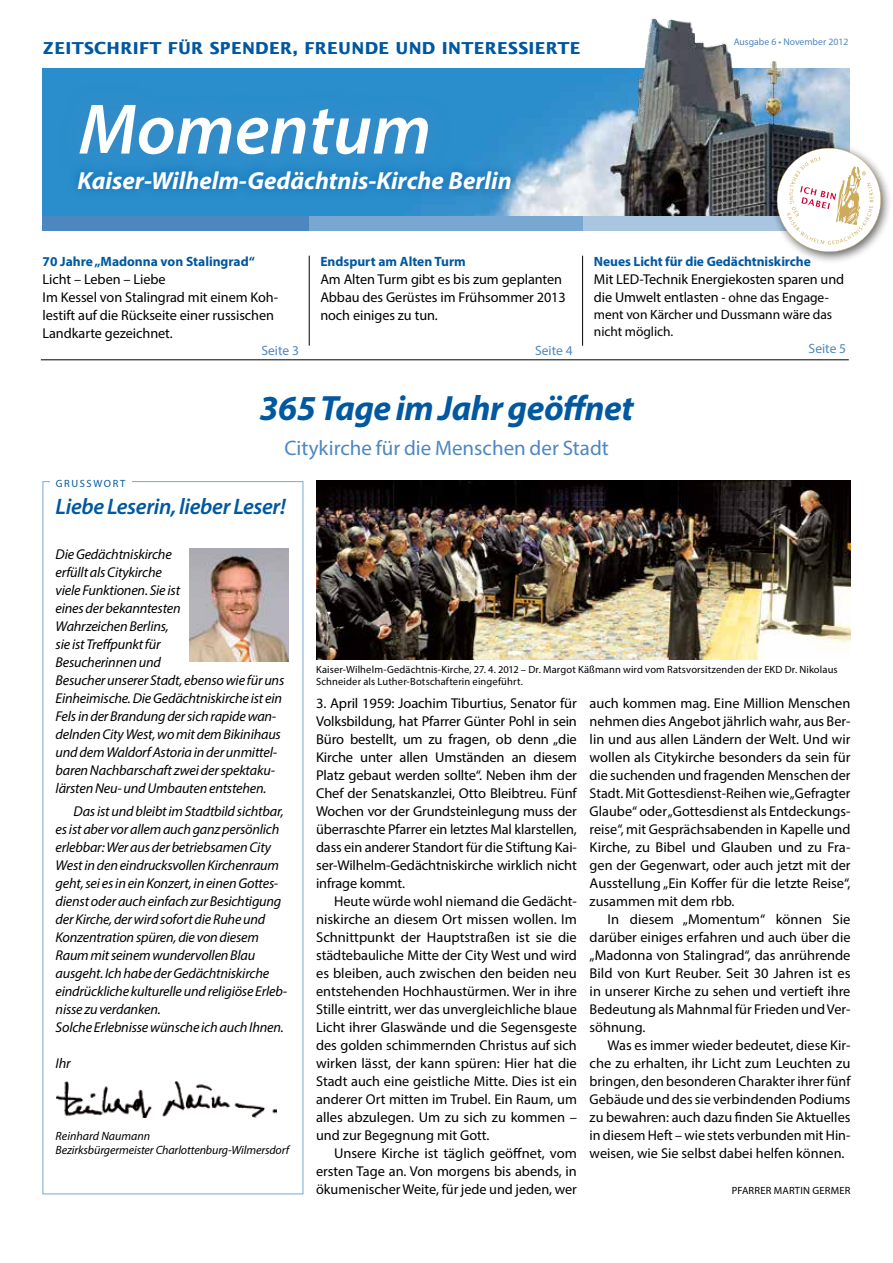
<style>
.page{position:relative;width:893px;height:1263px;background:#fff}
.page>*{position:absolute;margin:0;border:0;box-sizing:border-box;transform-origin:0 0}
.t1{font:italic 600 72px "Myriad Pro";color:#fff}
.t2{font:italic 700 35.25px "Myriad Pro";letter-spacing:-.015em;color:#0058a0}
.t3{font:italic 700 24.75px "Myriad Pro";color:#fff}
.t4{font:italic 600 22.5px "Myriad Pro";letter-spacing:-.015em;color:#0058a0}
.t5{font:21px "Myriad Pro";color:#4d87bf}
.t6{font:700 16.5px "Lucida Sans";letter-spacing:.02em;color:#0058a0}
.t7{font:14.25px/18px "Myriad Pro";letter-spacing:-.005em;color:#000;text-align:justify}
.t8{font:italic 14.25px/18px "Myriad Pro";letter-spacing:-.015em;color:#000}
.t9{font:700 13.5px "Myriad Pro";letter-spacing:-.005em;color:#0058a0}
.t10{font:13.5px/17.1px "Myriad Pro";letter-spacing:-.005em;color:#000}
.t11{font:13.5px "Myriad Pro";color:#4d87bf}
.t12{font:italic 12px/13.5px "Myriad Pro";letter-spacing:-.01em;color:#000}
.t13{font:10.5px/12.6px "Myriad Pro";letter-spacing:.015em;color:#000}
.t14{font:10.5px "Myriad Pro";color:#0058a0}
.t15{font:9.75px "Myriad Pro";color:#4d87bf}
.s1{font-size:13.5px}
</style>
<div class="page">
<img style="left:43px;top:68px;width:552px;height:148px">
<img style="left:595px;top:18px;width:255px;height:198px">
<div style="left:67px;top:159px;width:455px;height:41px;background:#0058a0;opacity:.75"></div>
<div style="left:58px;top:82px;width:392px;height:95px;background:#2c8dca"></div>
<div style="left:583px;top:216px;width:268px;height:15px;background:#a9c5e0"></div>
<div style="left:43px;top:216px;width:267px;height:15px;background:#4d87bf"></div>
<div style="left:310px;top:216px;width:273px;height:15px;background:#78a7d2"></div>
<div style="left:771px;top:142px;width:122px;height:122px;background:#000;opacity:.6"></div>
<svg style="left:772px;top:143px;width:114px;height:114px"></svg>
<hr style="left:41px;top:360px;width:808px;height:1px;background:#000">
<hr style="left:309px;top:256px;width:1px;height:90px;background:#000">
<hr style="left:582px;top:256px;width:1px;height:90px;background:#000">
<img style="left:316px;top:480px;width:534px;height:180px">
<img style="left:190px;top:548px;width:99px;height:113px">
<img style="left:57px;top:1082px;width:219px;height:35px">
<p class="t6" style="left:43px;top:39px;width:539px">ZEITSCHRIFT FÜR SPENDER, FREUNDE UND I NTERESSIERTE</p>
<p class="t15" style="left:734px;top:36px;width:116px">Ausgabe 6 • November 2012</p>
<h1 class="t1" style="left:79px;top:84px;width:354px">Momentum</h1>
<h3 class="t3" style="left:78px;top:164px;width:436px">Kaiser-Wilhelm-Gedächtnis-Kirche Berlin</h3>
<p class="t9" style="left:43px;top:252px;width:214px">70 Jahre „Madonna von Stalingrad“</p>
<p class="t7" style="left:43px;top:270px;width:237px;text-align:left">Licht – Leben – Liebe<br>Im Kessel von Stalingrad mit einem Koh&shy;lestift auf die Rückseite einer russischen<br>Landkarte gezeichnet.</p>
<p class="t11" style="left:261px;top:342px;width:39px">Seite 3</p>
<p class="t9" style="left:320px;top:252px;width:147px">Endspurt am Alten Turm</p>
<p class="t7" style="left:320px;top:270px;width:247px;text-align:left">Am Alten Turm gibt es bis zum geplanten<br>Abbau des Gerüstes im Frühsommer 2013 noch einiges zu tun.</p>
<p class="t11" style="left:535px;top:342px;width:39px">Seite 4</p>
<p class="t9" style="left:594px;top:252px;width:218px">Neues Licht für die Gedächtniskirche</p>
<p class="t7" style="left:594px;top:270px;width:252px">Mit LED-Technik Energiekosten sparen und die Umwelt entlasten <span class="s1">- ohne das Engage-</span></p>
<p class="t10" style="left:594px;top:306px;width:240px">ment von Kärcher und Dussmann wäre das nicht möglich.</p>
<p class="t11" style="left:809px;top:340px;width:39px">Seite 5</p>
<h2 class="t2" style="left:260px;top:385px;width:376px">365 Tage im Jahr geöffnet</h2>
<h3 class="t5" style="left:284px;top:435px;width:326px">Citykirche für die Menschen der Stadt</h3>
<p class="t14" style="left:56px;top:477px;width:47px">GruSSwort</p>
<h3 class="t4" style="left:56px;top:492px;width:232px">Liebe Leserin, lieber Leser!</h3>
<p class="t8" style="left:56px;top:544px;width:230px">Die Gedächtniskirche<br>erfüllt als Citykirche<br>viele Funktionen. Sie ist<br>eines der bekanntesten<br>Wahrzeichen Berlins,<br>sie ist Treffpunkt für<br>Besucherinnen und<br>Besucher unserer Stadt, ebenso wie für uns<br>Einheimische. Die Gedächtniskirche ist ein<br>Fels in der Brandung der sich rapide wan&shy;delnden City West, wo mit dem Bikinihaus und dem Waldorf Astoria in der unmittel&shy;baren Nachbarschaft zwei der spektaku&shy;lärsten Neu- und Umbauten entstehen.</p>
<p class="t8" style="left:56px;top:802px;width:233px;text-indent:18px">Das ist und bleibt im Stadtbild sichtbar, es ist aber vor allem auch ganz persönlich erlebbar: Wer aus der betriebsamen City West in den eindrucksvollen Kirchenraum geht, sei es in ein Konzert, in einen Gottes&shy;dienst oder auch einfach zur Besichtigung der Kirche, der wird sofort die Ruhe und Konzentration spüren, die von diesem Raum mit seinem wundervollen Blau ausgeht. Ich habe der Gedächtniskirche eindrückliche kulturelle und religiöse Erleb&shy;nisse zu verdanken.<br>Solche Erlebnisse wünsche ich auch Ihnen.</p>
<p class="t8" style="left:56px;top:1054px;width:17px">Ihr</p>
<p class="t12" style="left:56px;top:1129px;width:235px">Reinhard Naumann<br>Bezirksbürgermeister Charlottenburg-Wilmersdorf</p>
<p class="t13" style="left:316px;top:663px;width:523px">Kaiser-Wilhelm-Gedächtnis-Kirche, 27. 4. 2012 – Dr. Margot Käßmann wird vom Ratsvorsitzenden der EKD Dr. Nikolaus<br>Schneider als Luther-Botschafterin eingeführt.</p>
<p class="t7" style="left:316px;top:694px;width:262px">3. April 1959: Joachim Tiburtius, Senator für Volksbildung, hat Pfarrer Günter Pohl in sein Büro bestellt, um zu fragen, ob denn „die Kirche unter allen Umständen an diesem Platz gebaut werden sollte“. Neben ihm der Chef der Senatskanzlei, Otto Bleibtreu. Fünf Wochen vor der Grundsteinlegung muss der überraschte Pfarrer ein letztes Mal klarstellen, dass ein anderer Standort für die Stiftung Kai&shy;ser-Wilhelm-Gedächtniskirche wirklich nicht infrage kommt.</p>
<p class="t7" style="left:316px;top:892px;width:262px;text-indent:18px">Heute würde wohl niemand die Gedächt&shy;niskirche an diesem Ort missen wollen. Im Schnittpunkt der Hauptstraßen ist sie die städtebauliche Mitte der City West und wird es bleiben, auch zwischen den beiden neu entstehenden Hochhaustürmen. Wer in ihre Stille eintritt, wer das unvergleichliche blaue Licht ihrer Glaswände und die Segensgeste des golden schimmernden Christus auf sich wirken lässt, der kann spüren: Hier hat die Stadt auch eine geistliche Mitte. Dies ist ein anderer Ort mitten im Trubel. Ein Raum, um alles abzulegen. Um zu sich zu kommen – und zur Begegnung mit Gott.</p>
<p class="t7" style="left:316px;top:1144px;width:262px;text-indent:18px">Unsere Kirche ist täglich geöffnet, vom ersten Tage an. Von morgens bis abends, in ökumenischer Weite, für jede und jeden, wer</p>
<p class="t7" style="left:590px;top:694px;width:262px">auch kommen mag. Eine Million Menschen nehmen dies Angebot jährlich wahr, aus Ber&shy;lin und aus allen Ländern der Welt. Und wir wollen als Citykirche besonders da sein für die suchenden und fragenden Menschen der Stadt. Mit Gottesdienst-Reihen wie „Gefragter Glaube“ oder „Gottesdienst als Entdeckungs&shy;reise“, mit Gesprächsabenden in Kapelle und Kirche, zu Bibel und Glauben und zu Fra&shy;gen der Gegenwart, oder auch jetzt mit der Ausstellung „Ein Koffer für die letzte Reise“, zusammen mit dem rbb.</p>
<p class="t7" style="left:590px;top:910px;width:262px;text-indent:18px">In diesem „Momentum“ können Sie darüber einiges erfahren und auch über die „Madonna von Stalingrad“, das anrührende Bild von Kurt Reuber. Seit 30 Jahren ist es in unserer Kirche zu sehen und vertieft ihre Bedeutung als Mahnmal für Frieden und Ver&shy;söhnung.</p>
<p class="t7" style="left:590px;top:1036px;width:262px;text-indent:18px">Was es immer wieder bedeutet, diese Kir&shy;che zu erhalten, ihr Licht zum Leuchten zu bringen, den besonderen Charakter ihrer fünf Gebäude und des sie verbindenden Podiums zu bewahren: auch dazu finden Sie Aktuelles in diesem Heft – wie stets verbunden mit Hin&shy;weisen, wie Sie selbst dabei helfen können.</p>
<p class="t13" style="left:732px;top:1184px;width:13px">Pfarrer</p>
<p class="t13" style="left:774px;top:1184px;width:15px">Martin</p>
<p class="t13" style="left:812px;top:1184px;width:14px">Germer</p>
</div>
